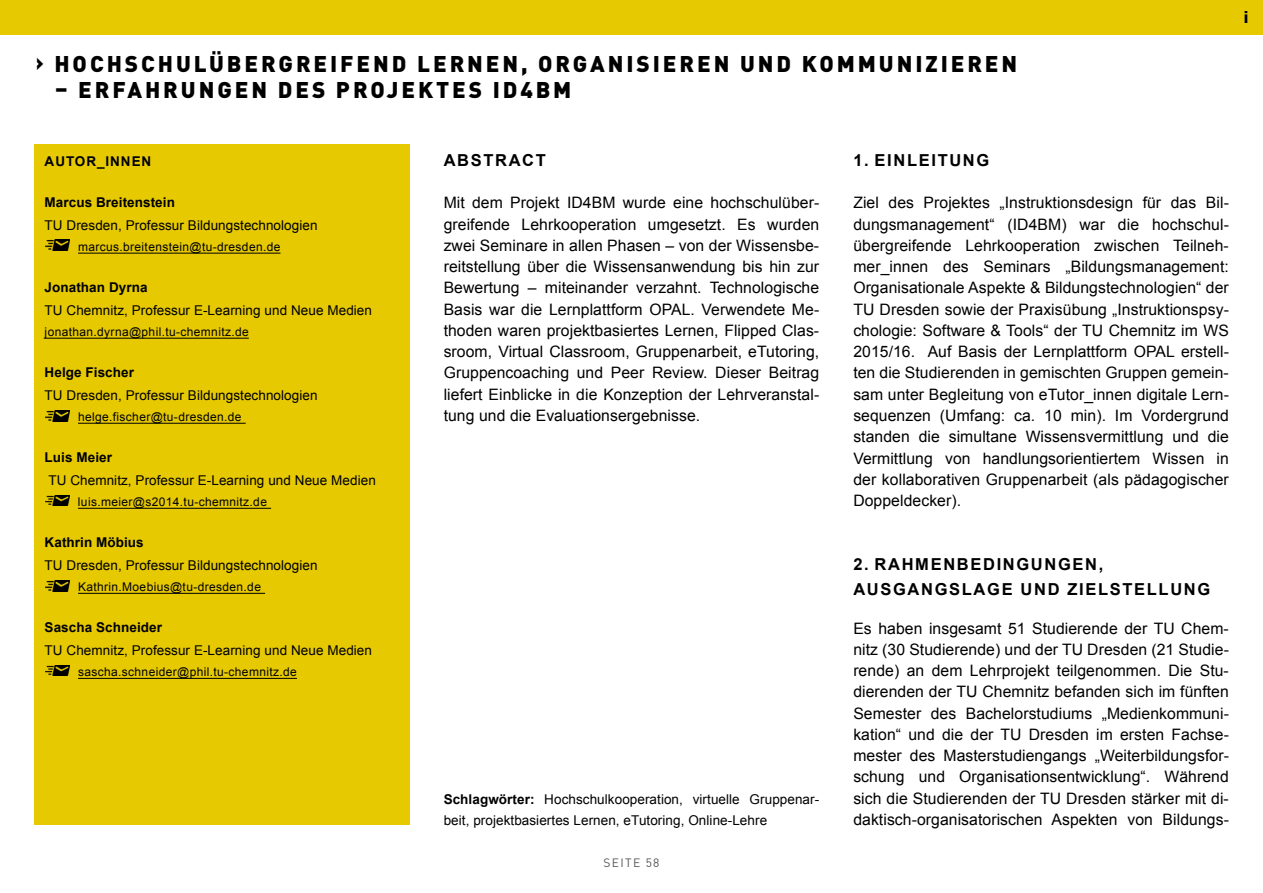
<style>
.page{position:relative;width:1263px;height:893px;background:#fff}
.page>*{position:absolute;margin:0;border:0;box-sizing:border-box;transform-origin:0 0}
.t1{font:900 22.5px "DIN Pro";letter-spacing:.13em;color:#000}
.t2{font:700 16.5px/25.5px "Arial";letter-spacing:.1em;color:#000}
.t3{font:15.75px/21.3px "Arial";letter-spacing:.005em;color:#000;text-align:justify}
.t4{font:13.5px/21.3px "Arial";letter-spacing:.005em;color:#000}
.t5{font:700 13.5px "Arial";letter-spacing:.005em;color:#000}
.t6{font:700 13.5px "Arial";letter-spacing:.07em;color:#000}
.t7{font:12px "Arial";letter-spacing:.03em;color:#000}
.t8{font:12px "DIN Pro";letter-spacing:.11em;color:#565655}
.s1{font-weight:700}
</style>
<div class="page">
<div style="left:0;top:0;width:1263px;height:34px;background:#e6c900"></div>
<svg style="left:1244px;top:11px;width:3px;height:12px"></svg>
<div style="left:34px;top:145px;width:376px;height:680px;background:#e6c900"></div>
<hr style="left:78px;top:253px;width:202px;height:1px;background:#000">
<hr style="left:45px;top:338px;width:204px;height:1px;background:#000">
<hr style="left:78px;top:423px;width:168px;height:1px;background:#000">
<hr style="left:78px;top:508px;width:193px;height:1px;background:#000">
<hr style="left:78px;top:593px;width:187px;height:1px;background:#000">
<hr style="left:78px;top:678px;width:219px;height:1px;background:#000">
<img style="left:45px;top:240px;width:24px;height:11px">
<img style="left:45px;top:410px;width:24px;height:11px">
<img style="left:45px;top:495px;width:24px;height:11px">
<img style="left:45px;top:580px;width:24px;height:11px">
<img style="left:45px;top:665px;width:24px;height:11px">
<h1 class="t1" style="left:36px;top:46px;width:983px">› HOCHSCHULÜBERGREIFEND LERNEN, ORGANISIEREN UND KOMMUNIZIEREN</h1>
<h1 class="t1" style="left:55px;top:72px;width:518px">– ERFAHRUNGEN DES PROJEKTES ID4BM</h1>
<p class="t6" style="left:45px;top:152px;width:108px">AUTOR_INNEN</p>
<p class="t5" style="left:45px;top:193px;width:132px">Marcus Breitenstein</p>
<p class="t4" style="left:45px;top:214px;width:274px">TU Dresden, Professur Bildungstechnologien</p>
<p class="t7" style="left:78px;top:239px;width:204px">marcus.breitenstein@tu-dresden.de</p>
<p class="t5" style="left:45px;top:278px;width:104px">Jonathan Dyrna</p>
<p class="t4" style="left:45px;top:299px;width:329px">TU Chemnitz, Professur E-Learning und Neue Medien</p>
<p class="t7" style="left:45px;top:324px;width:206px">jonathan.dyrna@phil.tu-chemnitz.de</p>
<p class="t5" style="left:45px;top:363px;width:91px">Helge Fischer</p>
<p class="t4" style="left:45px;top:384px;width:274px">TU Dresden, Professur Bildungstechnologien</p>
<p class="t7" style="left:78px;top:409px;width:165px">helge.fischer@tu-dresden.de</p>
<p class="t5" style="left:45px;top:448px;width:69px">Luis Meier</p>
<p class="t4" style="left:48px;top:469px;width:329px">TU Chemnitz, Professur E-Learning und Neue Medien</p>
<p class="t7" style="left:78px;top:494px;width:191px">luis.meier@s2014.tu-chemnitz.de</p>
<p class="t5" style="left:45px;top:533px;width:101px">Kathrin Möbius</p>
<p class="t4" style="left:45px;top:555px;width:274px">TU Dresden, Professur Bildungstechnologien</p>
<p class="t7" style="left:78px;top:579px;width:184px">Kathrin.Moebius@tu-dresden.de</p>
<p class="t5" style="left:45px;top:618px;width:119px">Sascha Schneider</p>
<p class="t4" style="left:45px;top:640px;width:329px">TU Chemnitz, Professur E-Learning und Neue Medien</p>
<p class="t7" style="left:78px;top:664px;width:220px">sascha.schneider@phil.tu-chemnitz.de</p>
<p class="t2" style="left:444px;top:148px;width:104px">ABSTRACT</p>
<p class="t3" style="left:444px;top:192px;width:377px">Mit dem Projekt ID4BM wurde eine hochschulüber&shy;greifende Lehrkooperation umgesetzt. Es wurden zwei Seminare in allen Phasen – von der Wissensbe&shy;reitstellung über die Wissensanwendung bis hin zur Bewertung – miteinander verzahnt. Technologische Basis war die Lernplattform OPAL. Verwendete Me&shy;thoden waren projektbasiertes Lernen, Flipped Clas&shy;sroom, Virtual Classroom, Gruppenarbeit, eTutoring, Gruppencoaching und Peer Review. Dieser Beitrag liefert Einblicke in die Konzeption der Lehrveranstal&shy;tung und die Evaluationsergebnisse.</p>
<p class="t4" style="left:444px;top:788px;width:377px"><span class="s1">Schlagwörter:</span> Hochschulkooperation, virtuelle Gruppenar&shy;beit, projektbasiertes Lernen, eTutoring, Online-Lehre</p>
<p class="t8" style="left:604px;top:854px;width:57px">SEITE 58</p>
<p class="t2" style="left:853px;top:148px;width:138px">1. EINLEITUNG</p>
<p class="t3" style="left:853px;top:192px;width:377px">Ziel des Projektes „Instruktionsdesign für das Bil&shy;dungsmanagement“ (ID4BM) war die hochschul&shy;übergreifende Lehrkooperation zwischen Teilneh&shy;mer_innen des Seminars „Bildungsmanagement:<br>Organisationale Aspekte &amp; Bildungstechnologien“ der TU Dresden sowie der Praxisübung „Instruktionspsy&shy;chologie: Software &amp; Tools“ der TU Chemnitz im WS 2015/16. Auf Basis der Lernplattform OPAL erstell&shy;ten die Studierenden in gemischten Gruppen gemein&shy;sam unter Begleitung von eTutor_innen digitale Lern&shy;sequenzen (Umfang: ca. 10 min). Im Vordergrund standen die simultane Wissensvermittlung und die Vermittlung von handlungsorientiertem Wissen in der kollaborativen Gruppenarbeit (als pädagogischer Doppeldecker).</p>
<p class="t2" style="left:853px;top:552px;width:358px">2. RAHMENBEDINGUNGEN,<br>AUSGANGSLAGE UND ZIELSTELLUNG</p>
<p class="t3" style="left:853px;top:618px;width:377px">Es haben insgesamt 51 Studierende der TU Chem&shy;nitz (30 Studierende) und der TU Dresden (21 Studie&shy;rende) an dem Lehrprojekt teilgenommen. Die Stu&shy;dierenden der TU Chemnitz befanden sich im fünften Semester des Bachelorstudiums „Medienkommuni&shy;kation“ und die der TU Dresden im ersten Fachse&shy;mester des Masterstudiengangs „Weiterbildungsfor&shy;schung und Organisationsentwicklung“. Während sich die Studierenden der TU Dresden stärker mit di&shy;daktisch-organisatorischen Aspekten von Bildungs-</p>
</div>
